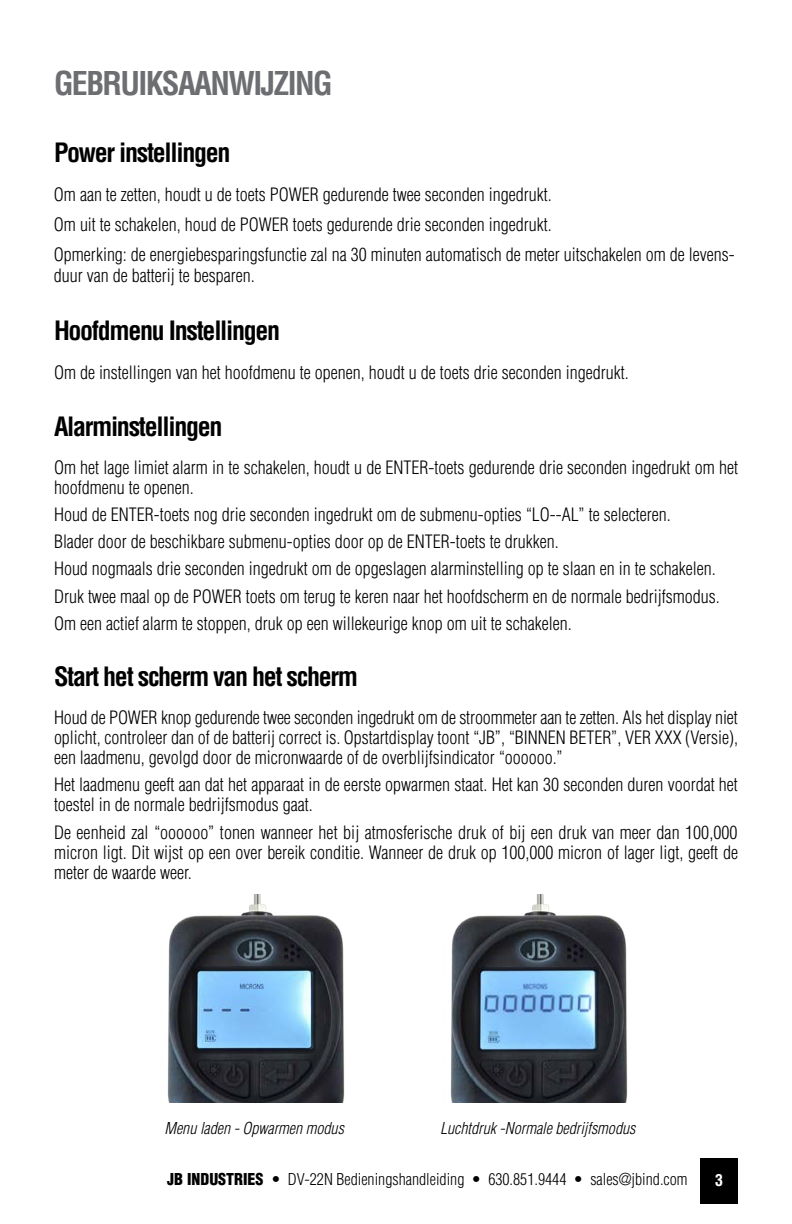
<style>
.page{position:relative;width:792px;height:1224px;background:#fff}
.page>*{position:absolute;margin:0;border:0;box-sizing:border-box;transform-origin:0 0}
.t1{font:700 condensed 32px "Helvetica LT Std";letter-spacing:-.05em;color:#6d6e71}
.t2{font:700 condensed 26px "Helvetica LT Std";letter-spacing:-.05em;color:#000}
.t3{font:300 condensed 18px/20px "Helvetica";color:#000}
.t4{font:300 condensed 16px "Helvetica";color:#000}
.t5{font:italic 300 condensed 16px "Helvetica";color:#000}
.t6{font:700 condensed 16px "Helvetica LT Std";color:#fff}
.s1{font-weight:900}
</style>
<div class="page">
<div style="left:701px;top:1158px;width:37px;height:46px;background:#000"></div>
<img style="left:167px;top:894px;width:178px;height:209px">
<img style="left:193px;top:966px;width:123px;height:88px">
<img style="left:450px;top:894px;width:178px;height:209px">
<img style="left:477px;top:968px;width:122px;height:84px">
<h1 class="t1" style="left:54px;top:63px;width:280px">GEBRUIKSAANWIJZING</h1>
<h2 class="t2" style="left:54px;top:136px;width:178px">Power instellingen</h2>
<p class="t3" style="left:54px;top:180px;width:682px;line-height:30px">Om aan te zetten, houdt u de toets POWER gedurende twee seconden ingedrukt.<br>Om uit te schakelen, houd de POWER toets gedurende drie seconden ingedrukt.<br>Opmerking: de energiebesparingsfunctie zal na 30 minuten automatisch de meter uitschakelen om de levens-</p>
<p class="t3" style="left:54px;top:266px;width:202px">duur van de batterij te besparen.</p>
<h2 class="t2" style="left:54px;top:315px;width:228px">Hoofdmenu Instellingen</h2>
<p class="t3" style="left:54px;top:363px;width:576px">Om de instellingen van het hoofdmenu te openen, houdt u de toets drie seconden ingedrukt.</p>
<h2 class="t2" style="left:54px;top:410px;width:170px">Alarminstellingen</h2>
<p class="t3" style="left:54px;top:457px;width:686px">Om het lage limiet alarm in te schakelen, houdt u de ENTER-toets gedurende drie seconden ingedrukt om het hoofdmenu te openen.</p>
<p class="t3" style="left:54px;top:501px;width:667px;line-height:27.2px">Houd de ENTER-toets nog drie seconden ingedrukt om de submenu-opties “LO--AL” te selecteren.<br>Blader door de beschikbare submenu-opties door op de ENTER-toets te drukken.<br>Houd nogmaals drie seconden ingedrukt om de opgeslagen alarminstelling op te slaan en in te schakelen.<br>Druk twee maal op de POWER toets om terug te keren naar het hoofdscherm en de normale bedrijfsmodus.<br>Om een actief alarm te stoppen, druk op een willekeurige knop om uit te schakelen.</p>
<h2 class="t2" style="left:54px;top:660px;width:306px">Start het scherm van het scherm</h2>
<p class="t3" style="left:54px;top:708px;width:686px;text-align:justify">Houd de POWER knop gedurende twee seconden ingedrukt om de stroommeter aan te zetten. Als het display niet oplicht, controleer dan of de batterij correct is. Opstartdisplay toont “JB”, “BINNEN BETER”, VER XXX (Versie), een laadmenu, gevolgd door de micronwaarde of de overblijfsindicator “oooooo.”</p>
<p class="t3" style="left:54px;top:775px;width:685px">Het laadmenu geeft aan dat het apparaat in de eerste opwarmen staat. Het kan 30 seconden duren voordat het toestel in de normale bedrijfsmodus gaat.</p>
<p class="t3" style="left:54px;top:822px;width:686px;text-align:justify">De eenheid zal “oooooo” tonen wanneer het bij atmosferische druk of bij een druk van meer dan 100,000 micron ligt. Dit wijst op een over bereik conditie. Wanneer de druk op 100,000 micron of lager ligt, geeft de meter de waarde weer.</p>
<p class="t5" style="left:164px;top:1119px;width:181px">Menu laden - Opwarmen modus</p>
<p class="t5" style="left:440px;top:1119px;width:197px">Luchtdruk -Normale bedrijfsmodus</p>
<p class="t4" style="left:167px;top:1169px;width:522px"><span class="s1">JB INDUSTRIES</span> • DV-22N Bedieningshandleiding • 630.851.9444 • sales@jbind.com</p>
<p class="t6" style="left:715px;top:1170px;width:9px">3</p>
</div>
